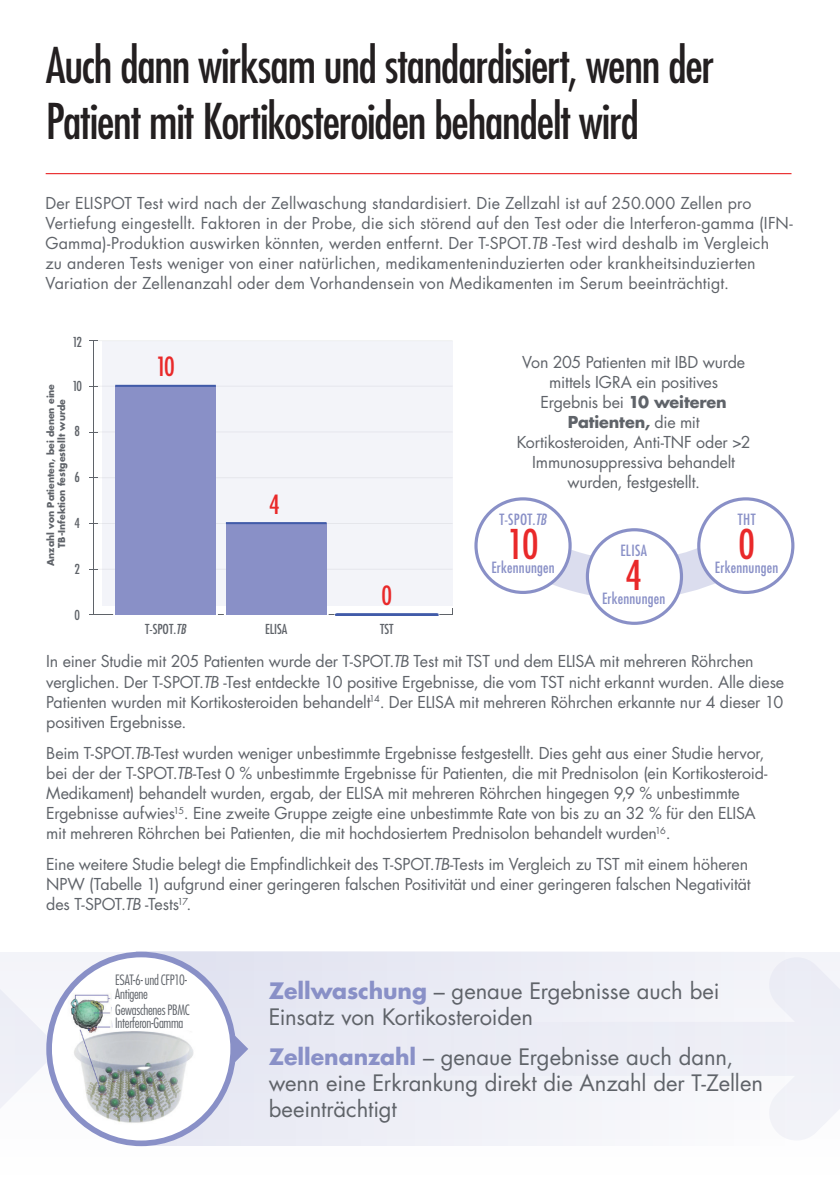
<style>
.page{position:relative;width:840px;height:1191px;background:#fff}
.page>*{position:absolute;margin:0;border:0;box-sizing:border-box;transform-origin:0 0}
.t1{font:condensed 48px/56px "Futura LT";letter-spacing:-.025em;color:#231f20}
.lilac_header{font:condensed 40px "Futura LT";color:#e9292a}
.t2{font:condensed 25.8px "Futura LT";color:#e9292a}
.body{font:22px/26px "Futura LT";letter-spacing:-.005em;color:#5f6369}
.body-2{font:16px/20px "Futura LT";letter-spacing:-.01em;color:#5f6369}
.body-3{font:16px/20px "Futura LT";letter-spacing:.01em;color:#5f6369}
.lilac_header-2{font:condensed 15px "Futura LT";letter-spacing:.015em;color:#8990c7}
.body-4{font:300 condensed 13.8px/14px "Futura LT";letter-spacing:-.02em;color:#5f6369}
.t3{font:condensed 13.4px "Futura LT";color:#5f6369}
.t4{font:700 9.4px/11.2px "Futura LT";color:#5f6369;text-align:center}
.s1{font-style:italic}
.s2{font-weight:700}
.s3{font-weight:700;color:#8990c7}
</style>
<div class="page">
<hr style="left:46px;top:173px;width:745px;height:1px;background:#e9292a">
<div style="left:0;top:957px;width:60px;height:151px;background:#f4f4f9"></div>
<div style="left:794px;top:957px;width:45px;height:183px;background:#eff0f7"></div>
<div style="left:136px;top:951px;width:658px;height:195px;background:#ecedf6"></div>
<div style="left:49px;top:954px;width:184px;height:189px;background:#fff;border-radius:50%"></div>
<div style="left:46px;top:951px;width:190px;height:195px;border:6px solid #8990c7;border-radius:50%"></div>
<svg style="left:234px;top:1035px;width:14px;height:27px"></svg>
<img style="left:62px;top:992px;width:140px;height:133px">
<hr style="left:94px;top:340px;width:358px;height:1px;background:#5f6369">
<hr style="left:94px;top:431px;width:358px;height:1px;background:#5f6369">
<hr style="left:94px;top:386px;width:358px;height:1px;background:#5f6369">
<hr style="left:94px;top:477px;width:358px;height:1px;background:#5f6369">
<hr style="left:94px;top:523px;width:358px;height:1px;background:#5f6369">
<hr style="left:94px;top:569px;width:358px;height:1px;background:#5f6369">
<div style="left:102px;top:341px;width:350px;height:265px;background:#f3f4f9"></div>
<hr style="left:93px;top:614px;width:359px;height:1px;background:#5f6369">
<hr style="left:93px;top:341px;width:1px;height:274px;background:#5f6369">
<svg style="left:334px;top:613px;width:105px;height:3px"></svg>
<div style="left:226px;top:523px;width:100px;height:92px;background:#8990c7"></div>
<div style="left:115px;top:386px;width:101px;height:229px;background:#8990c7"></div>
<hr style="left:115px;top:385px;width:101px;height:2px;background:#415ba9">
<hr style="left:226px;top:522px;width:100px;height:2px;background:#415ba9">
<svg style="left:485px;top:514px;width:286px;height:88px"></svg>
<div style="left:698px;top:499px;width:94px;height:93px;background:#fff;border-radius:50%"></div>
<div style="left:696px;top:497px;width:98px;height:97px;border:3px solid #8990c7;border-radius:50%"></div>
<div style="left:587px;top:530px;width:94px;height:93px;background:#fff;border-radius:50%"></div>
<div style="left:585px;top:528px;width:97px;height:97px;border:3px solid #8990c7;border-radius:50%"></div>
<div style="left:475px;top:499px;width:94px;height:93px;background:#fff;border-radius:50%"></div>
<div style="left:474px;top:497px;width:97px;height:97px;border:3px solid #8990c7;border-radius:50%"></div>
<p class="t1" style="left:46px;top:37px;width:670px">Auch dann wirksam und standardisiert, wenn der<br>Patient mit Kortikosteroiden behandelt wird</p>
<p class="body-3" style="left:45px;top:193px;width:748px">Der ELISPOT Test wird nach der Zellwaschung standardisiert. Die Zellzahl ist auf 250.000 Zellen pro Vertiefung eingestellt. Faktoren in der Probe, die sich störend auf den Test oder die Interferon-gamma (IFN-Gamma)-Produktion auswirken könnten, werden entfernt. Der T-SPOT.<span class="s1">TB</span> -Test wird deshalb im Vergleich<br>zu anderen Tests weniger von einer natürlichen, medikamenteninduzierten oder krankheitsinduzierten Variation der Zellenanzahl oder dem Vorhandensein von Medikamenten im Serum beeinträchtigt.</p>
<p class="t3" style="left:72px;top:334px;width:11px">12</p>
<p class="t3" style="left:72px;top:378px;width:11px">10</p>
<p class="t4" style="left:45px;top:566px;width:184px;rotate:-90deg">Anzahl von Patienten, bei denen eine<br>TB-Infektion festgestellt wurde</p>
<p class="t3" style="left:74px;top:423px;width:7px">8</p>
<p class="t3" style="left:74px;top:469px;width:7px">6</p>
<p class="t3" style="left:74px;top:515px;width:7px">4</p>
<p class="t3" style="left:74px;top:560px;width:7px">2</p>
<p class="t3" style="left:74px;top:607px;width:7px">0</p>
<p class="t2" style="left:156px;top:351px;width:20px">10</p>
<p class="t2" style="left:269px;top:488px;width:12px">4</p>
<p class="t2" style="left:381px;top:580px;width:12px">0</p>
<p class="t3" style="left:145px;top:620px;width:42px">T-SPOT.<span class="s1">TB</span></p>
<p class="t3" style="left:265px;top:620px;width:24px">ELISA</p>
<p class="t3" style="left:380px;top:620px;width:15px">TST</p>
<p class="body-2" style="left:516px;top:352px;width:235px;text-align:center">Von 205 Patienten mit IBD wurde mittels IGRA ein positives<br>Ergebnis bei <span class="s2">10 weiteren<br>Patienten,</span> die mit<br>Kortikosteroiden, Anti-TNF oder &gt;2<br>Immunosuppressiva behandelt wurden, festgestellt.</p>
<p class="lilac_header-2" style="left:737px;top:511px;width:19px">THT</p>
<p class="lilac_header" style="left:738px;top:521px;width:18px">0</p>
<p class="lilac_header-2" style="left:714px;top:558px;width:65px">Erkennungen</p>
<p class="lilac_header-2" style="left:499px;top:511px;width:48px">T-SPOT.<span class="s1">TB</span></p>
<p class="lilac_header" style="left:507px;top:521px;width:32px">10</p>
<p class="lilac_header-2" style="left:491px;top:558px;width:65px">Erkennungen</p>
<p class="lilac_header-2" style="left:620px;top:541px;width:28px">ELISA</p>
<p class="lilac_header" style="left:625px;top:551px;width:18px">4</p>
<p class="lilac_header-2" style="left:601px;top:589px;width:65px">Erkennungen</p>
<p class="body-2" style="left:46px;top:652px;width:739px">In einer Studie mit 205 Patienten wurde der T-SPOT.<span class="s1">TB</span> Test mit TST und dem ELISA mit mehreren Röhrchen verglichen. Der T-SPOT.<span class="s1">TB</span> -Test entdeckte 10 positive Ergebnisse, die vom TST nicht erkannt wurden. Alle diese Patienten wurden mit Kortikosteroiden behandelt<sup>14</sup>. Der ELISA mit mehreren Röhrchen erkannte nur 4 dieser 10 positiven Ergebnisse.</p>
<p class="body-2" style="left:46px;top:743px;width:722px">Beim T-SPOT.<span class="s1">TB</span>-Test wurden weniger unbestimmte Ergebnisse festgestellt. Dies geht aus einer Studie hervor, bei der der T-SPOT.<span class="s1">TB</span>-Test 0 % unbestimmte Ergebnisse für Patienten, die mit Prednisolon (ein Kortikosteroid-Medikament) behandelt wurden, ergab, der ELISA mit mehreren Röhrchen hingegen 9,9 % unbestimmte Ergebnisse aufwies<sup>15</sup>. Eine zweite Gruppe zeigte eine unbestimmte Rate von bis zu an 32 % für den ELISA mit mehreren Röhrchen bei Patienten, die mit hochdosiertem Prednisolon behandelt wurden<sup>16</sup>.</p>
<p class="body-2" style="left:46px;top:854px;width:705px">Eine weitere Studie belegt die Empfindlichkeit des T-SPOT.<span class="s1">TB</span>-Tests im Vergleich zu TST mit einem höheren<br>NPW (Tabelle 1) aufgrund einer geringeren falschen Positivität und einer geringeren falschen Negativität des T-SPOT.<span class="s1">TB</span> -Tests<sup>17</sup>.</p>
<p class="body-4" style="left:115px;top:973px;width:73px">ESAT-6- und CFP10-<br>Antigene</p>
<p class="body-4" style="left:115px;top:1003px;width:76px">Gewaschenes PBMC</p>
<p class="body-4" style="left:115px;top:1016px;width:70px">Interferon-Gamma</p>
<p class="body" style="left:268px;top:977px;width:452px"><span class="s3">Zellwaschung</span> – genaue Ergebnisse auch bei<br>Einsatz von Kortikosteroiden</p>
<p class="body" style="left:268px;top:1043px;width:495px"><span class="s3">Zellenanzahl</span> – genaue Ergebnisse auch dann, wenn eine Erkrankung direkt die Anzahl der T-Zellen beeinträchtigt</p>
</div>
